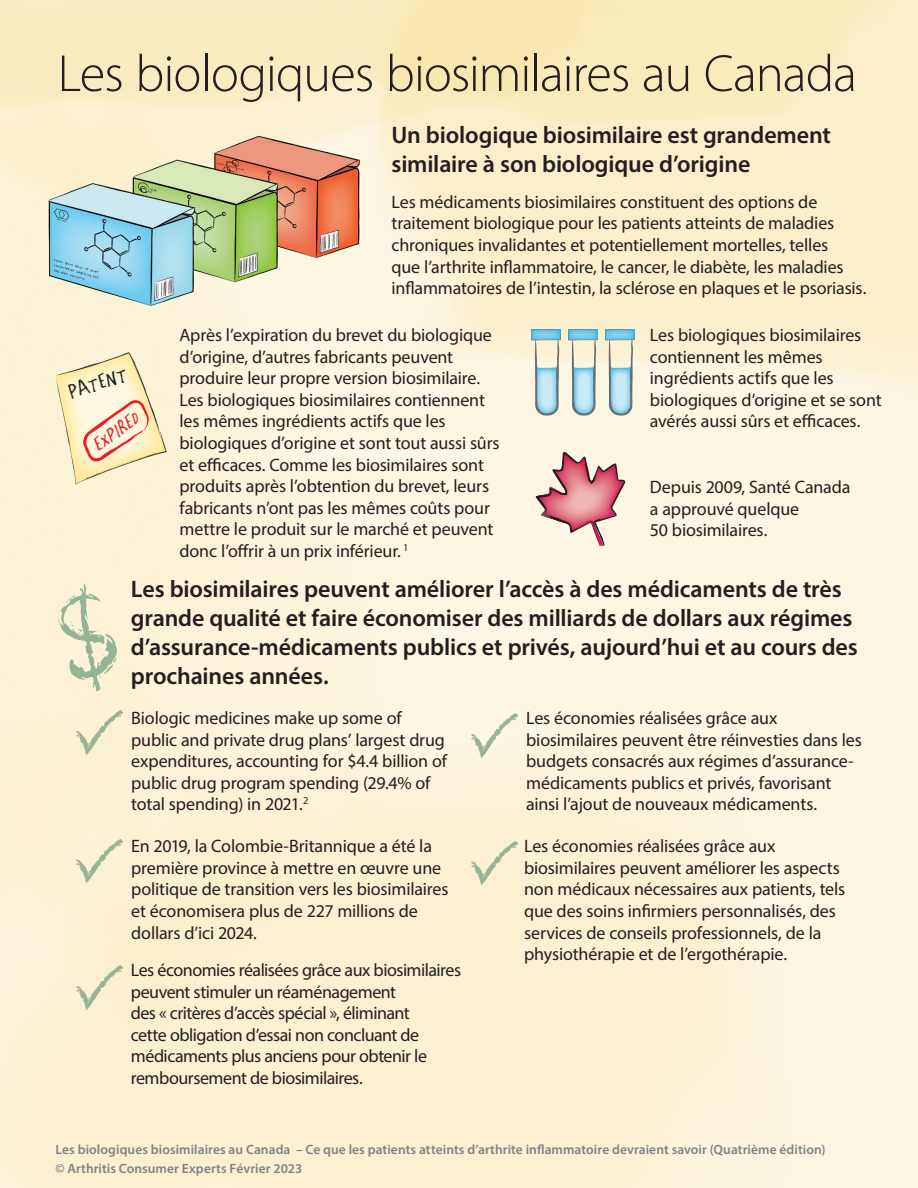
<style>
.page{position:relative;width:918px;height:1188px;background:#fff}
.page>*{position:absolute;margin:0;border:0;box-sizing:border-box;transform-origin:0 0}
.t1{font:300 52.5px "Myriad Pro";letter-spacing:-.02em;color:#231f20}
.t2{font:600 24px/28.8px "Myriad Pro";letter-spacing:-.005em;color:#231f20}
.t3{font:22.95px "Litterbox ICG";color:#231f20}
.t4{font:italic 21.15px "Litterbox ICG";color:#ee1d23}
.t5{font:18px/21.6px "Myriad Pro";letter-spacing:-.01em;color:#231f20}
.t6{font:18px/21.6px "Myriad Pro";letter-spacing:-.03em;color:#231f20}
.t7{font:600 13.5px "Myriad Pro";letter-spacing:.005em;color:#808285}
</style>
<div class="page">
<img style="left:43px;top:130px;width:323px;height:179px">
<svg style="left:55px;top:352px;width:112px;height:133px;background:#f8e7c4"></svg>
<svg style="left:58px;top:583px;width:59px;height:109px;background:#e2e2c4"></svg>
<img style="left:67px;top:710px;width:56px;height:48px">
<img style="left:67px;top:839px;width:56px;height:47px">
<img style="left:462px;top:841px;width:57px;height:47px">
<img style="left:67px;top:965px;width:56px;height:48px">
<img style="left:462px;top:713px;width:57px;height:48px">
<svg style="left:531px;top:329px;width:30px;height:87px;background:#bcd4d5"></svg>
<svg style="left:568px;top:329px;width:30px;height:87px;background:#bbd3d4"></svg>
<svg style="left:605px;top:329px;width:30px;height:87px;background:#bcd4d4"></svg>
<svg style="left:536px;top:452px;width:89px;height:94px;background:#e2b2af"></svg>
<img style="left:536px;top:493px;width:25px;height:29px">
<p class="t1" style="left:58px;top:42px;width:801px">Les biologiques biosimilaires au Canada</p>
<p class="t2" style="left:392px;top:120px;width:441px">Un biologique biosimilaire est grandement similaire à son biologique d’origine</p>
<p class="t3" style="left:65px;top:377px;width:62px;rotate:-17deg">PATENT</p>
<p class="t4" style="left:87px;top:435px;width:53px;rotate:-35deg">EXPIRED</p>
<p class="t5" style="left:392px;top:191px;width:476px">Les médicaments biosimilaires constituent des options de traitement biologique pour les patients atteints de maladies chroniques invalidantes et potentiellement mortelles, telles<br>que l’arthrite inflammatoire, le cancer, le diabète, les maladies inflammatoires de l’intestin, la sclérose en plaques et le psoriasis.</p>
<p class="t5" style="left:180px;top:324px;width:322px">Après l’expiration du brevet du biologique d’origine, d’autres fabricants peuvent produire leur propre version biosimilaire.<br>Les biologiques biosimilaires contiennent les mêmes ingrédients actifs que les biologiques d’origine et sont tout aussi sûrs et efficaces. Comme les biosimilaires sont produits après l’obtention du brevet, leurs fabricants n’ont pas les mêmes coûts pour mettre le produit sur le marché et peuvent donc l’offrir à un prix inférieur. <sup>1</sup></p>
<p class="t5" style="left:650px;top:324px;width:233px">Les biologiques biosimilaires contiennent les mêmes ingrédients actifs que les biologiques d’origine et se sont avérés aussi sûrs et efficaces.</p>
<p class="t5" style="left:650px;top:476px;width:202px">Depuis 2009, Santé Canada a approuvé quelque<br>50 biosimilaires.</p>
<p class="t2" style="left:131px;top:574px;width:729px">Les biosimilaires peuvent améliorer l’accès à des médicaments de très grande qualité et faire économiser des milliards de dollars aux régimes d’assurance-médicaments publics et privés, aujourd’hui et au cours des prochaines années.</p>
<p class="t5" style="left:131px;top:707px;width:317px">Biologic medicines make up some of public and private drug plans’ largest drug expenditures, accounting for $4.4 billion of public drug program spending (29.4% of total spending) in 2021.<sup>2</sup></p>
<p class="t5" style="left:131px;top:835px;width:319px">En 2019, la Colombie-Britannique a été la première province à mettre en œuvre une politique de transition vers les biosimilaires et économisera plus de 227 millions de dollars d’ici 2024.</p>
<p class="t6" style="left:131px;top:959px;width:332px">Les économies réalisées grâce aux biosimilaires peuvent stimuler un réaménagement<br>des « critères d’accès spécial », éliminant<br>cette obligation d’essai non concluant de médicaments plus anciens pour obtenir le remboursement de biosimilaires.</p>
<p class="t5" style="left:526px;top:707px;width:337px">Les économies réalisées grâce aux biosimilaires peuvent être réinvesties dans les budgets consacrés aux régimes d’assurance&shy;médicaments publics et privés, favorisant ainsi l’ajout de nouveaux médicaments.</p>
<p class="t5" style="left:524px;top:835px;width:323px">Les économies réalisées grâce aux biosimilaires peuvent améliorer les aspects non médicaux nécessaires aux patients, tels que des soins infirmiers personnalisés, des services de conseils professionnels, de la physiothérapie et de l’ergothérapie.</p>
<p class="t7" style="left:55px;top:1141px;width:772px">Les biologiques biosimilaires au Canada – Ce que les patients atteints d’arthrite inflammatoire devraient savoir (Quatrième édition)</p>
<p class="t7" style="left:55px;top:1160px;width:248px">© Arthritis Consumer Experts Février 2023</p>
</div>
